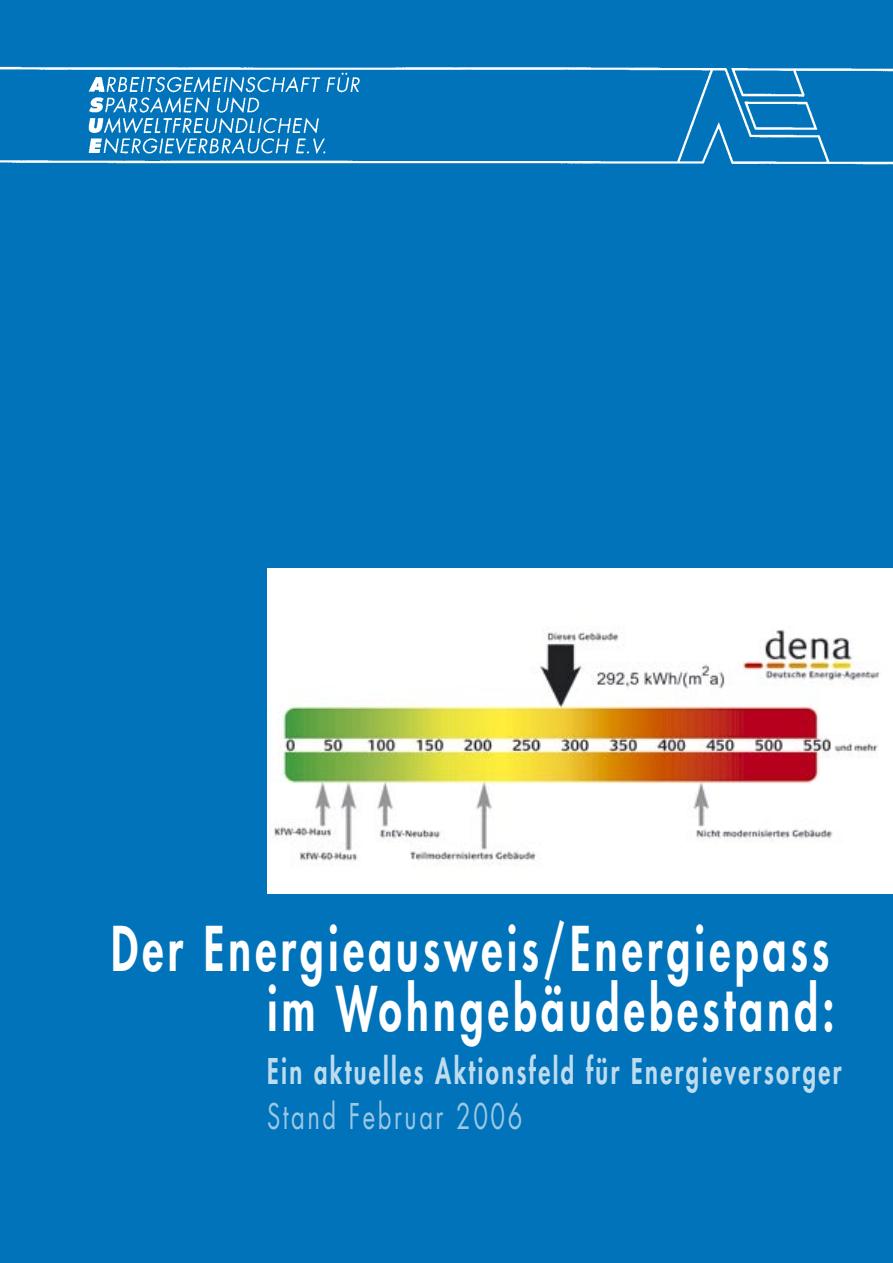
<style>
.page{position:relative;width:893px;height:1263px;background:#0073ba}
.page>*{position:absolute;margin:0;border:0;box-sizing:border-box;transform-origin:0 0}
.t1{font:800 60px/60px "Futura";letter-spacing:.1em;color:#fff;text-align:right;scale:.7 1}
.t2{font:800 34.5px "Futura";letter-spacing:.1em;color:#bfdcee;scale:.69 1}
.t3{font:34.5px "Futura";letter-spacing:.11em;color:#9cc8e4;scale:.69 1}
</style>
<div class="page">
<img style="left:0;top:42px;width:893px;height:137px">
<img style="left:268px;top:568px;width:625px;height:325px">
<p class="t1" style="left:111px;top:919px;width:1035px">Der Energieausweis/Energiepass im Wohngebäudebestand:</p>
<p class="t2" style="left:267px;top:1049px;width:834px">Ein aktuelles Aktionsfeld für Energieversorger</p>
<p class="t3" style="left:267px;top:1094px;width:372px">Stand Februar 2006</p>
</div>
